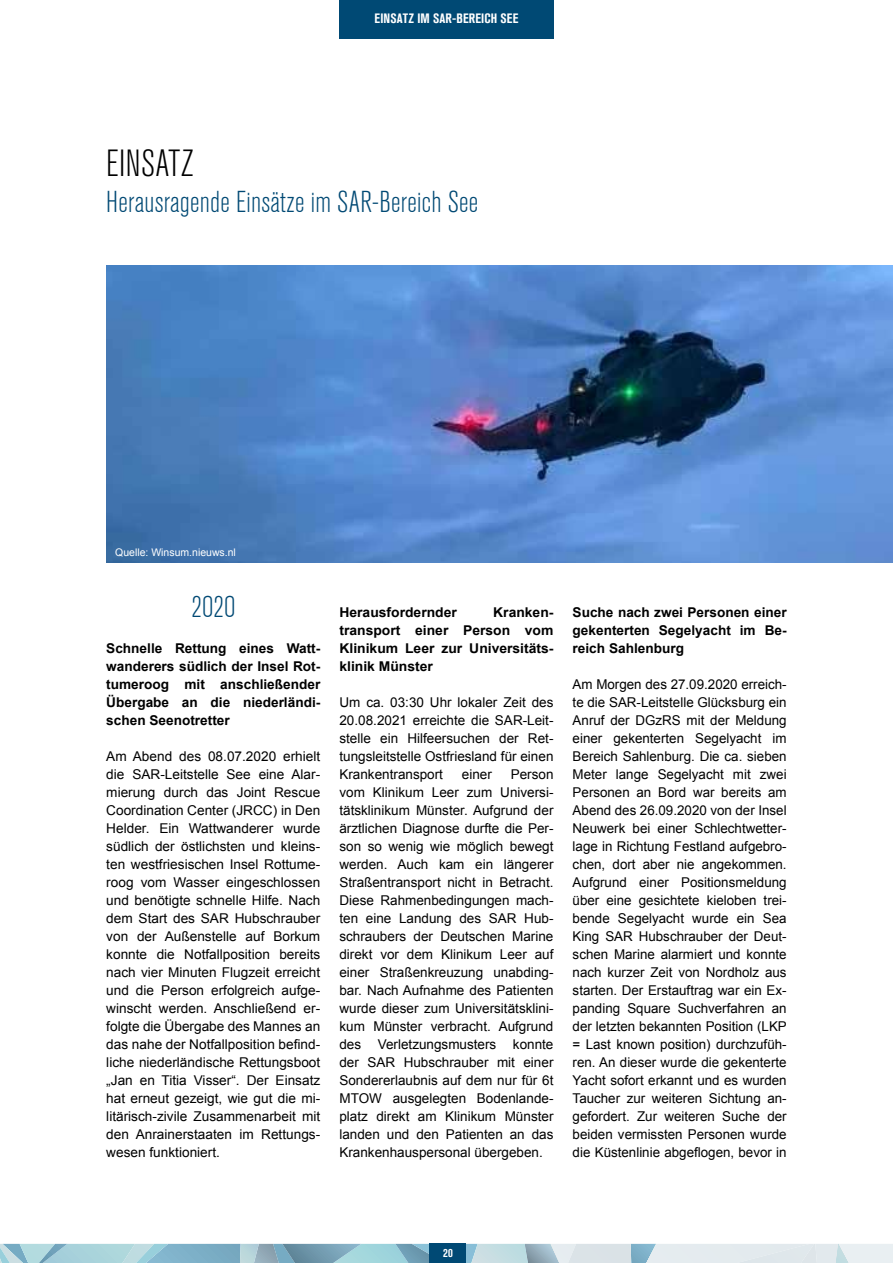
<style>
.page{position:relative;width:893px;height:1263px;background:#fff}
.page>*{position:absolute;margin:0;border:0;box-sizing:border-box;transform-origin:0 0}
.t1{font:300 condensed 37.5px "Akzidenz Grotesk BQ";letter-spacing:.01em;color:#000}
.t2{font:300 condensed 30px "Akzidenz Grotesk BQ";letter-spacing:.01em;color:#004974}
.t3{font:13.5px/18px "Arial";color:#000;text-align:justify}
.t4{font:700 13.5px/18px "Arial";color:#000;text-align:justify}
.t5{font:700 condensed 13.5px "Akzidenz Grotesk BQ";letter-spacing:.01em;color:#fff}
.t6{font:700 condensed 12px "Akzidenz Grotesk BQ";color:#fff}
.t7{font:10.5px "Arial";color:#fff}
</style>
<div class="page">
<img style="left:106px;top:265px;width:787px;height:298px">
<svg style="left:0;top:1244px;width:893px;height:19px;background:#b2ced9"></svg>
<div style="left:339px;top:0;width:214px;height:38px;background:#004974"></div>
<div style="left:430px;top:1244px;width:36px;height:19px;background:#004974"></div>
<p class="t5" style="left:375px;top:11px;width:145px">EINSATZ IM SAR-BEREICH SEE</p>
<h1 class="t1" style="left:106px;top:143px;width:89px">EINSATZ</h1>
<h2 class="t2" style="left:106px;top:185px;width:374px">Herausragende Einsätze im SAR-Bereich See</h2>
<p class="t7" style="left:115px;top:546px;width:122px">Quelle: Winsum.nieuws.nl</p>
<h2 class="t2" style="left:192px;top:590px;width:45px">2020</h2>
<p class="t4" style="left:106px;top:640px;width:216px">Schnelle Rettung eines Watt&shy;wanderers südlich der Insel Rot&shy;tumeroog mit anschließender Übergabe an die niederländi&shy;schen Seenotretter</p>
<p class="t3" style="left:106px;top:747px;width:216px">Am Abend des 08.07.2020 erhielt die SAR-Leitstelle See eine Alar&shy;mierung durch das Joint Rescue Coordination Center (JRCC) in Den Helder. Ein Wattwanderer wurde südlich der östlichsten und kleins&shy;ten westfriesischen Insel Rottume&shy;roog vom Wasser eingeschlossen und benötigte schnelle Hilfe. Nach dem Start des SAR Hubschrauber von der Außenstelle auf Borkum konnte die Notfallposition bereits nach vier Minuten Flugzeit erreicht und die Person erfolgreich aufge&shy;winscht werden. Anschließend er&shy;folgte die Übergabe des Mannes an das nahe der Notfallposition befind&shy;liche niederländische Rettungsboot „Jan en Titia Visser“. Der Einsatz hat erneut gezeigt, wie gut die mi&shy;litärisch-zivile Zusammenarbeit mit den Anrainerstaaten im Rettungs&shy;wesen funktioniert.</p>
<p class="t4" style="left:339px;top:604px;width:119px">Herausfordernder</p>
<p class="t4" style="left:339px;top:604px;width:216px;text-indent:154px">Kranken&shy;transport einer Person vom Klinikum Leer zur Universitäts&shy;klinik Münster</p>
<p class="t3" style="left:339px;top:693px;width:216px">Um ca. 03:30 Uhr lokaler Zeit des 20.08.2021 erreichte die SAR-Leit&shy;stelle ein Hilfeersuchen der Ret&shy;tungsleitstelle Ostfriesland für einen Krankentransport</p>
<p class="t3" style="left:339px;top:765px;width:216px;text-indent:171px">Person vom Klinikum Leer zum Universi&shy;tätsklinikum Münster. Aufgrund der ärztlichen Diagnose durfte die Per&shy;son so wenig wie möglich bewegt werden. Auch kam ein längerer Straßentransport nicht in Betracht.<br>Diese Rahmenbedingungen mach&shy;ten eine Landung des SAR Hub&shy;schraubers der Deutschen Marine direkt vor dem Klinikum Leer auf einer Straßenkreuzung unabding&shy;bar. Nach Aufnahme des Patienten wurde dieser zum Universitätsklini&shy;kum Münster verbracht. Aufgrund des Verletzungsmusters konnte der SAR Hubschrauber mit einer Sondererlaubnis auf dem nur für 6t MTOW ausgelegten Bodenlande&shy;platz direkt am Klinikum Münster landen und den Patienten an das Krankenhauspersonal übergeben.</p>
<p class="t3" style="left:462px;top:765px;width:32px">einer</p>
<p class="t4" style="left:573px;top:604px;width:216px">Suche nach zwei Personen einer gekenterten Segelyacht im Be&shy;reich Sahlenburg</p>
<p class="t3" style="left:573px;top:675px;width:216px">Am Morgen des 27.09.2020 erreich&shy;te die SAR-Leitstelle Glücksburg ein Anruf der DGzRS mit der Meldung einer gekenterten Segelyacht im Bereich Sahlenburg. Die ca. sieben Meter lange Segelyacht mit zwei Personen an Bord war bereits am Abend des 26.09.2020 von der Insel Neuwerk bei einer Schlechtwetter&shy;lage in Richtung Festland aufgebro&shy;chen, dort aber nie angekommen.<br>Aufgrund einer Positionsmeldung über eine gesichtete kieloben trei&shy;bende Segelyacht wurde ein Sea King SAR Hubschrauber der Deut&shy;schen Marine alarmiert und konnte nach kurzer Zeit von Nordholz aus starten. Der Erstauftrag war ein Ex&shy;panding Square Suchverfahren an der letzten bekannten Position (LKP = Last known position) durchzufüh&shy;ren. An dieser wurde die gekenterte Yacht sofort erkannt und es wurden Taucher zur weiteren Sichtung an&shy;gefordert. Zur weiteren Suche der beiden vermissten Personen wurde die Küstenlinie abgeflogen, bevor in</p>
<p class="t6" style="left:443px;top:1246px;width:11px">20</p>
</div>
